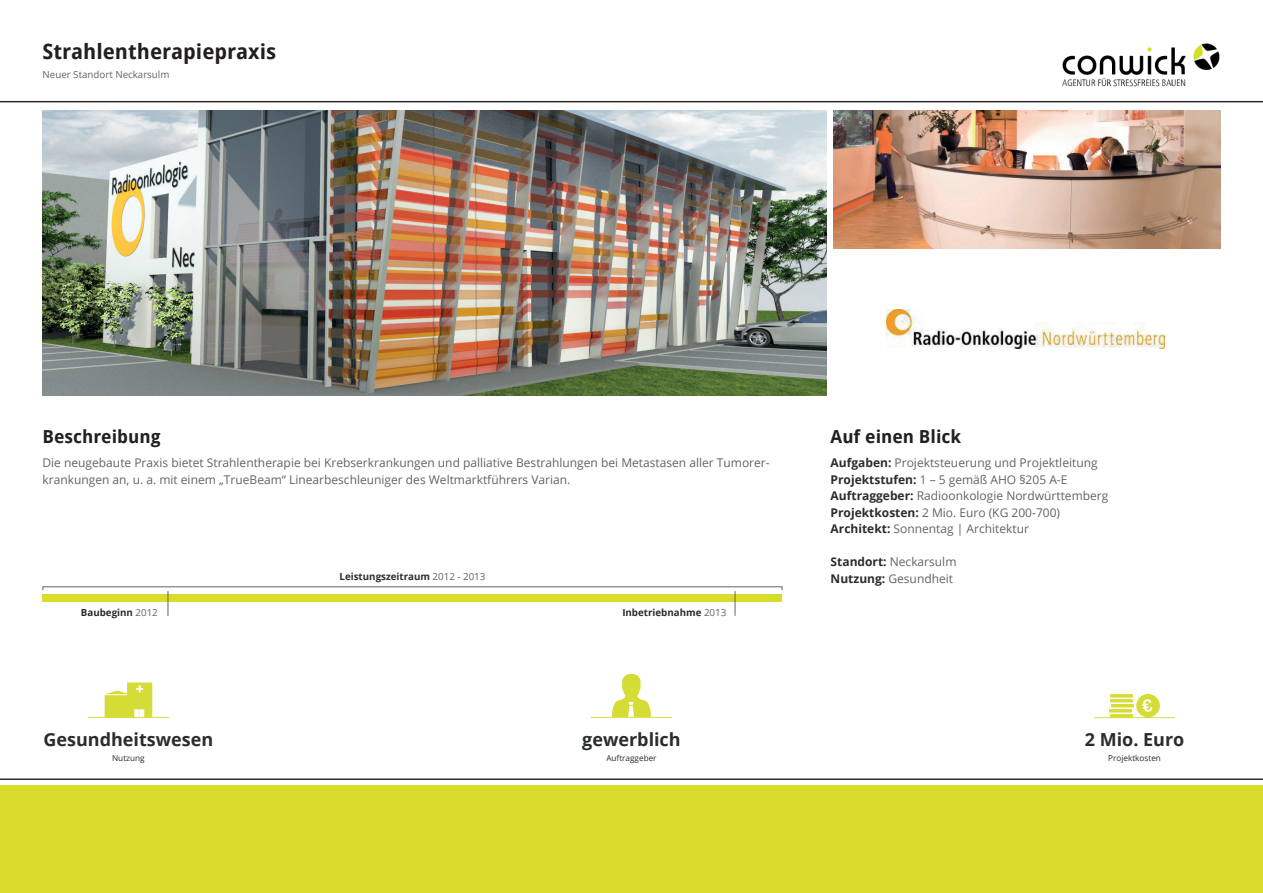
<style>
.page{position:relative;width:1263px;height:893px;background:#fff}
.page>*{position:absolute;margin:0;border:0;box-sizing:border-box;transform-origin:0 0}
.t1{font:700 21px "Droid Sans";color:#231f20}
.t2{font:700 18px "Open Sans";color:#292d2f}
.t3{font:700 18px "Droid Sans";color:#231f20}
.t4{font:12px/16.5px "Open Sans";color:#606465}
.t5{font:700 9.75px "Open Sans";color:#2a2c2e}
.t6{font:9.75px "Open Sans";color:#606465}
.t7{font:8.25px "Open Sans";color:#292d2f}
.s1{font-weight:400;color:#606465}
.s2{font-weight:700;color:#2a2c2e}
</style>
<div class="page">
<img style="left:43px;top:111px;width:783px;height:284px">
<img style="left:833px;top:111px;width:387px;height:138px">
<img style="left:887px;top:309px;width:277px;height:39px">
<svg style="left:42px;top:586px;width:741px;height:30px"></svg>
<img style="left:1062px;top:43px;width:158px;height:44px">
<div style="left:0;top:786px;width:1263px;height:107px;background:#d8dd2c"></div>
<hr style="left:0;top:778px;width:1263px;height:2px;background:#292d2f">
<hr style="left:0;top:101px;width:1263px;height:1px;background:#292d2f">
<img style="left:1095px;top:693px;width:79px;height:26px">
<img style="left:88px;top:682px;width:80px;height:36px">
<img style="left:591px;top:675px;width:80px;height:43px">
<h1 class="t1" style="left:43px;top:38px;width:235px">Strahlentherapiepraxis</h1>
<p class="t6" style="left:43px;top:68px;width:128px">Neuer Standort Neckarsulm</p>
<h2 class="t3" style="left:43px;top:425px;width:120px">Beschreibung</h2>
<p class="t4" style="left:43px;top:454px;width:729px">Die neugebaute Praxis bietet Strahlentherapie bei Krebserkrankungen und palliative Bestrahlungen bei Metastasen aller Tumorer&shy;krankungen an, u. a. mit einem „TrueBeam“ Linearbeschleuniger des Weltmarktführers Varian.</p>
<p class="t5" style="left:340px;top:570px;width:147px">Leistungszeitraum <span class="s1">2012 - 2013</span></p>
<p class="t5" style="left:81px;top:605px;width:78px">Baubeginn <span class="s1">2012</span></p>
<p class="t5" style="left:622px;top:605px;width:106px">Inbetriebnahme <span class="s1">2013</span></p>
<h2 class="t2" style="left:43px;top:727px;width:171px">Gesundheitswesen</h2>
<p class="t7" style="left:112px;top:752px;width:34px">Nutzung</p>
<h2 class="t2" style="left:582px;top:727px;width:100px">gewerblich</h2>
<p class="t7" style="left:606px;top:752px;width:52px">Auftraggeber</p>
<h2 class="t3" style="left:831px;top:425px;width:132px">Auf einen Blick</h2>
<p class="t4" style="left:831px;top:454px;width:279px"><span class="s2">Aufgaben:</span> Projektsteuerung und Projektleitung <span class="s2">Projektstufen:</span> 1 – 5 gemäß AHO §205 A-E <span class="s2">Auftraggeber:</span> Radioonkologie Nordwürttemberg <span class="s2">Projektkosten:</span> 2 Mio. Euro (KG 200-700)<br><span class="s2">Architekt:</span> Sonnentag | Architektur</p>
<p class="t4" style="left:831px;top:553px;width:127px"><span class="s2">Standort:</span> Neckarsulm<br><span class="s2">Nutzung:</span> Gesundheit</p>
<h2 class="t2" style="left:1085px;top:727px;width:101px">2 Mio. Euro</h2>
<p class="t7" style="left:1108px;top:752px;width:54px">Projektkosten</p>
</div>
